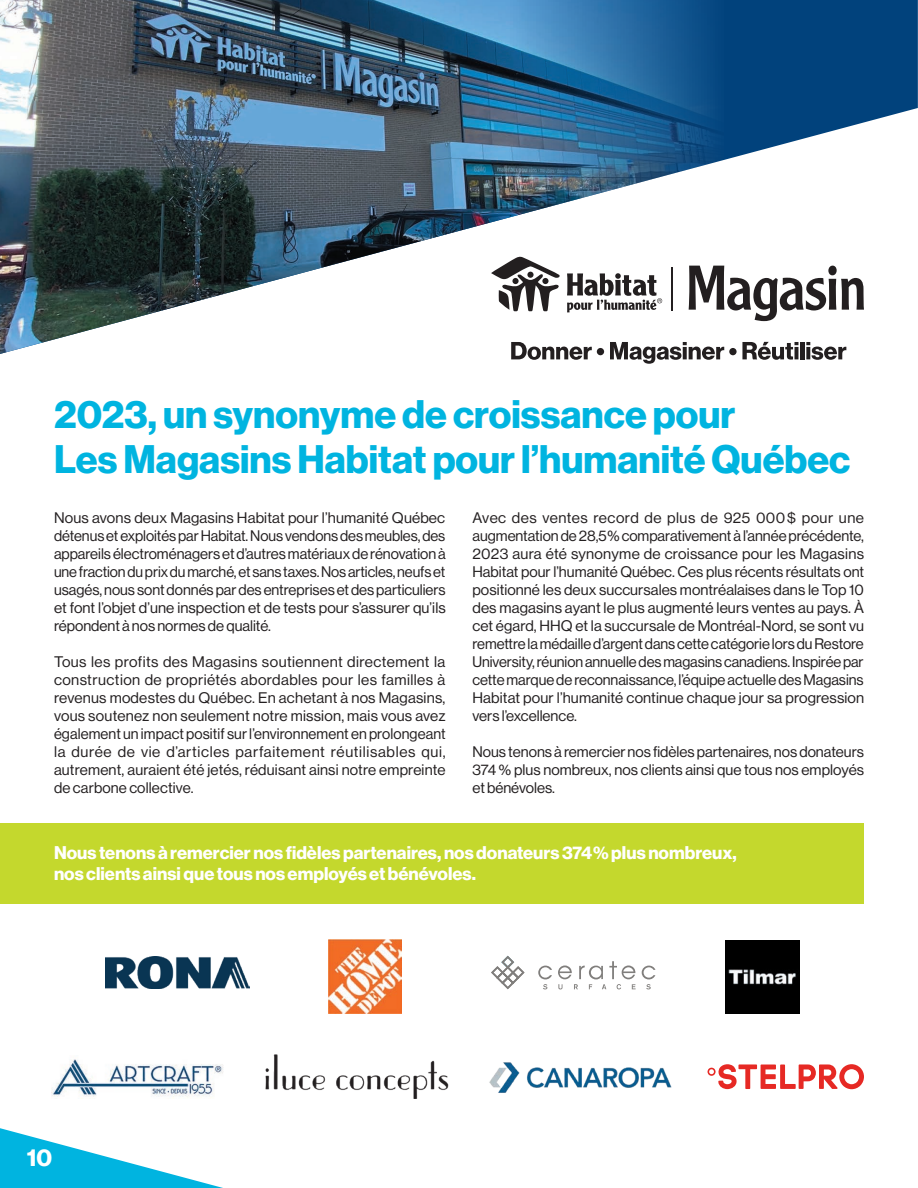
<style>
.page{position:relative;width:918px;height:1188px;background:#fff}
.page>*{position:absolute;margin:0;border:0;box-sizing:border-box;transform-origin:0 0}
.titre{font:39px/45px "N Haas Grotesk DS Pro 75 Bd";color:#00b4e0}
.t1{font:24px "N Haas Grotesk DS Pro 75 Bd";color:#fff}
.texte{font:18px/21px "N Haas Grotesk DS Pro 75 Bd";color:#fff}
.texte-2{font:15px/18px "N Haas Grotesk DS Pro 55 Rg";letter-spacing:.005em;color:#231f20;text-align:justify}
</style>
<div class="page">
<div style="left:0;top:823px;width:864px;height:81px;background:#c4d82d"></div>
<svg style="left:511px;top:354px;width:77px;height:6px"></svg>
<div style="left:597px;top:348px;width:7px;height:7px;background:#231f20;border-radius:50%"></div>
<svg style="left:610px;top:354px;width:111px;height:10px"></svg>
<svg style="left:742px;top:354px;width:56px;height:6px"></svg>
<hr style="left:800px;top:342px;width:4px;height:17px;background:#231f20">
<svg style="left:806px;top:354px;width:37px;height:6px"></svg>
<svg style="left:724px;top:0;width:194px;height:354px"></svg>
<img style="left:0;top:0;width:724px;height:354px">
<svg style="left:491px;top:956px;width:34px;height:33px"></svg>
<svg style="left:538px;top:966px;width:14px;height:23px"></svg>
<svg style="left:558px;top:961px;width:78px;height:28px"></svg>
<svg style="left:642px;top:966px;width:13px;height:23px"></svg>
<img style="left:51px;top:1059px;width:172px;height:37px">
<img style="left:489px;top:1062px;width:183px;height:31px">
<img style="left:265px;top:1054px;width:184px;height:44px">
<img style="left:105px;top:957px;width:144px;height:32px">
<img style="left:328px;top:940px;width:74px;height:74px">
<img style="left:726px;top:940px;width:73px;height:74px">
<svg style="left:708px;top:1064px;width:156px;height:25px"></svg>
<svg style="left:0;top:1096px;width:286px;height:92px"></svg>
<p class="titre" style="left:54px;top:392px;width:798px">2023, un synonyme de croissance pour<br>Les Magasins Habitat pour l’humanité Québec</p>
<p class="texte-2" style="left:54px;top:509px;width:393px">Nous avons deux Magasins Habitat pour l’humanité Québec détenus et exploités par Habitat. Nous vendons des meubles, des appareils électroménagers et d’autres matériaux de rénovation à une fraction du prix du marché, et sans taxes. Nos articles, neufs et usagés, nous sont donnés par des entreprises et des particuliers et font l’objet d’une inspection et de tests pour s’assurer qu’ils répondent à nos normes de qualité.</p>
<p class="texte-2" style="left:54px;top:653px;width:393px">Tous les profits des Magasins soutiennent directement la construction de propriétés abordables pour les familles à revenus modestes du Québec. En achetant à nos Magasins, vous soutenez non seulement notre mission, mais vous avez également un impact positif sur l’environnement en prolongeant la durée de vie d’articles parfaitement réutilisables qui, autrement, auraient été jetés, réduisant ainsi notre empreinte de carbone collective.</p>
<p class="texte-2" style="left:472px;top:509px;width:393px">Avec des ventes record de plus de 925 000 $ pour une augmentation de 28,5 % comparativement à l’année précédente, 2023 aura été synonyme de croissance pour les Magasins Habitat pour l’humanité Québec. Ces plus récents résultats ont positionné les deux succursales montréalaises dans le Top 10 des magasins ayant le plus augmenté leurs ventes au pays. À cet égard, HHQ et la succursale de Montréal-Nord, se sont vu remettre la médaille d’argent dans cette catégorie lors du Restore University, réunion annuelle des magasins canadiens. Inspirée par cette marque de reconnaissance, l’équipe actuelle des Magasins Habitat pour l’humanité continue chaque jour sa progression vers l’excellence.</p>
<p class="texte-2" style="left:472px;top:743px;width:393px">Nous tenons à remercier nos fidèles partenaires, nos donateurs 374 % plus nombreux, nos clients ainsi que tous nos employés et bénévoles.</p>
<p class="texte" style="left:54px;top:842px;width:684px">Nous tenons à remercier nos fidèles partenaires, nos donateurs 374 % plus nombreux, nos clients ainsi que tous nos employés et bénévoles.</p>
<h2 class="t1" style="left:27px;top:1144px;width:27px">10</h2>
</div>
